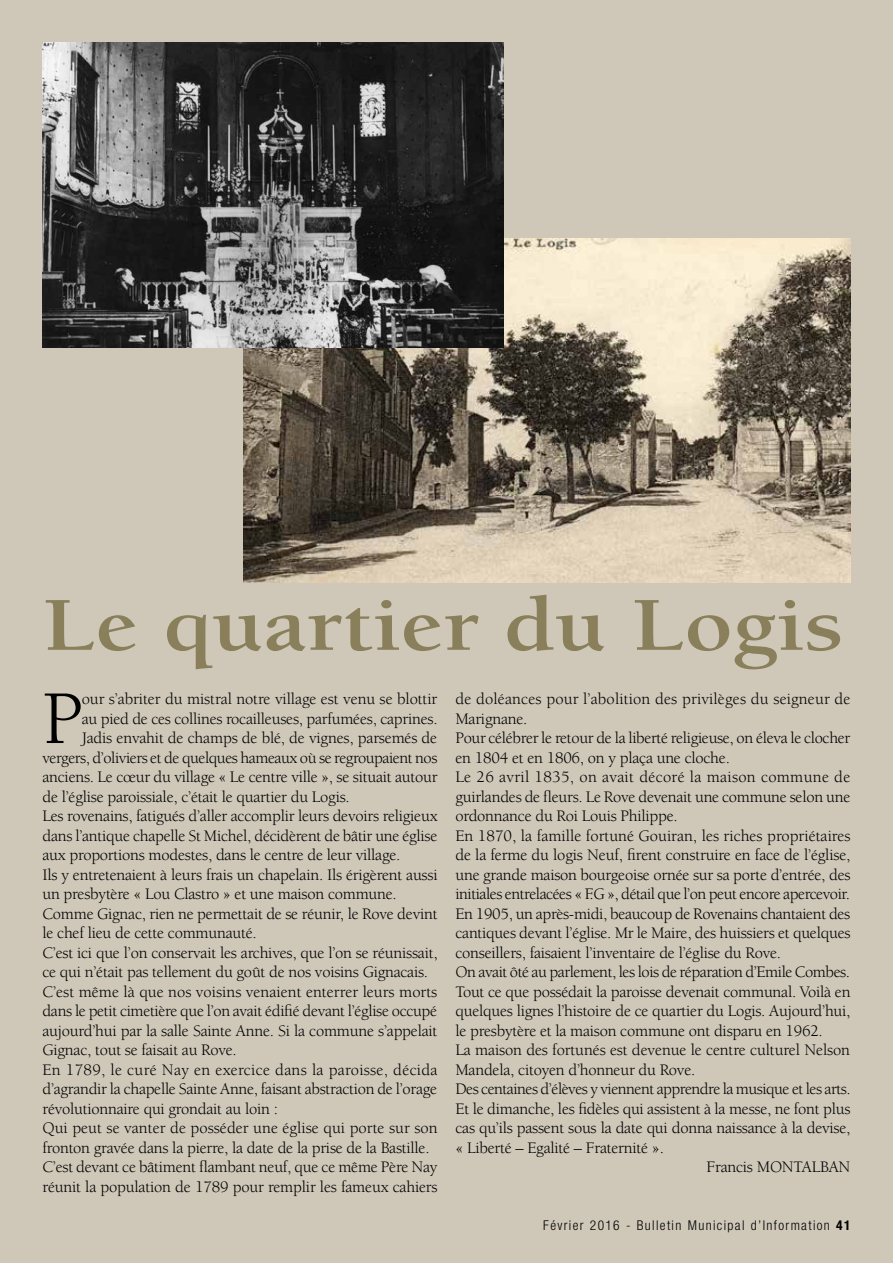
<style>
.page{position:relative;width:893px;height:1263px;background:#cfc8b9}
.page>*{position:absolute;margin:0;border:0;box-sizing:border-box;transform-origin:0 0}
.t1{font:700 78.3px "Berkeley";color:#8a7f5b;scale:1.18 1}
.t2{font:77.85px "Berkeley";color:#000}
.t3{font:16.5px "Berkeley";letter-spacing:-.015em;color:#000}
.t4{font:16.5px "Berkeley";letter-spacing:.015em;color:#000}
.t5{font:16.5px "Berkeley";letter-spacing:.005em;color:#000}
.t6{font:300 condensed 13.5px "Helvetica Neue LT Std";letter-spacing:.1em;color:#000}
.s1{font-weight:700}
</style>
<div class="page">
<img style="left:244px;top:238px;width:606px;height:344px">
<img style="left:43px;top:43px;width:461px;height:305px">
<h1 class="t1" style="left:43px;top:583px;width:680px">Le quartier du Logis</h1>
<h2 class="t2" style="left:42px;top:677px;width:42px">P</h2>
<p class="t3" style="left:82px;top:690px;width:357px">our s’abriter du mistral notre village est venu se blottir</p>
<p class="t5" style="left:455px;top:690px;width:397px">de doléances pour l’abolition des privilèges du seigneur de</p>
<p class="t3" style="left:455px;top:710px;width:74px">Marignane.</p>
<p class="t3" style="left:455px;top:729px;width:396px">Pour célébrer le retour de la liberté religieuse, on éleva le clocher</p>
<p class="t3" style="left:455px;top:749px;width:276px">en 1804 et en 1806, on y plaça une cloche.</p>
<p class="t4" style="left:455px;top:768px;width:396px">Le 26 avril 1835, on avait décoré la maison commune de</p>
<p class="t3" style="left:455px;top:788px;width:396px">guirlandes de fleurs. Le Rove devenait une commune selon une</p>
<p class="t3" style="left:455px;top:807px;width:224px">ordonnance du Roi Louis Philippe.</p>
<p class="t3" style="left:455px;top:827px;width:397px">En 1870, la famille fortuné Gouiran, les riches propriétaires</p>
<p class="t3" style="left:455px;top:846px;width:397px">de la ferme du logis Neuf, firent construire en face de l’église,</p>
<p class="t3" style="left:455px;top:866px;width:397px">une grande maison bourgeoise ornée sur sa porte d’entrée, des</p>
<p class="t3" style="left:455px;top:885px;width:396px">initiales entrelacées « F.G », détail que l’on peut encore apercevoir.</p>
<p class="t3" style="left:455px;top:905px;width:396px">En 1905, un après-midi, beaucoup de Rovenains chantaient des</p>
<p class="t3" style="left:455px;top:924px;width:397px">cantiques devant l’église. Mr le Maire, des huissiers et quelques</p>
<p class="t3" style="left:455px;top:944px;width:327px">conseillers, faisaient l’inventaire de l’église du Rove.</p>
<p class="t3" style="left:455px;top:963px;width:396px">On avait ôté au parlement, les lois de réparation d’Emile Combes.</p>
<p class="t3" style="left:455px;top:983px;width:397px">Tout ce que possédait la paroisse devenait communal. Voilà en</p>
<p class="t3" style="left:455px;top:1002px;width:397px">quelques lignes l’histoire de ce quartier du Logis. Aujourd’hui,</p>
<p class="t3" style="left:455px;top:1022px;width:369px">le presbytère et la maison commune ont disparu en 1962.</p>
<p class="t3" style="left:455px;top:1041px;width:396px">La maison des fortunés est devenue le centre culturel Nelson</p>
<p class="t3" style="left:455px;top:1061px;width:241px">Mandela, citoyen d’honneur du Rove.</p>
<p class="t3" style="left:455px;top:1080px;width:397px">Des centaines d’élèves y viennent apprendre la musique et les arts.</p>
<p class="t3" style="left:455px;top:1100px;width:397px">Et le dimanche, les fidèles qui assistent à la messe, ne font plus</p>
<p class="t3" style="left:455px;top:1119px;width:397px">cas qu’ils passent sous la date qui donna naissance à la devise,</p>
<p class="t3" style="left:455px;top:1139px;width:210px">« Liberté – Egalité – Fraternité ».</p>
<p class="t3" style="left:707px;top:1158px;width:145px">Francis MONTALBAN</p>
<p class="t3" style="left:82px;top:710px;width:357px">au pied de ces collines rocailleuses, parfumées, caprines.</p>
<p class="t3" style="left:82px;top:729px;width:357px">Jadis envahit de champs de blé, de vignes, parsemés de</p>
<p class="t3" style="left:42px;top:749px;width:396px">vergers, d’oliviers et de quelques hameaux où se regroupaient nos</p>
<p class="t3" style="left:42px;top:768px;width:397px">anciens. Le cœur du village « Le centre ville », se situait autour</p>
<p class="t3" style="left:42px;top:788px;width:309px">de l’église paroissiale, c’était le quartier du Logis.</p>
<p class="t3" style="left:42px;top:807px;width:397px">Les rovenains, fatigués d’aller accomplir leurs devoirs religieux</p>
<p class="t3" style="left:42px;top:827px;width:396px">dans l’antique chapelle St Michel, décidèrent de bâtir une église</p>
<p class="t3" style="left:42px;top:846px;width:359px">aux proportions modestes, dans le centre de leur village.</p>
<p class="t3" style="left:42px;top:866px;width:397px">Ils y entretenaient à leurs frais un chapelain. Ils érigèrent aussi</p>
<p class="t3" style="left:42px;top:885px;width:356px">un presbytère « Lou Clastro » et une maison commune.</p>
<p class="t3" style="left:42px;top:905px;width:397px">Comme Gignac, rien ne permettait de se réunir, le Rove devint</p>
<p class="t3" style="left:42px;top:924px;width:216px">le chef lieu de cette communauté.</p>
<p class="t3" style="left:42px;top:944px;width:397px">C’est ici que l’on conservait les archives, que l’on se réunissait,</p>
<p class="t3" style="left:42px;top:963px;width:387px">ce qui n’était pas tellement du goût de nos voisins Gignacais.</p>
<p class="t3" style="left:42px;top:983px;width:396px">C’est même là que nos voisins venaient enterrer leurs morts</p>
<p class="t3" style="left:42px;top:1002px;width:396px">dans le petit cimetière que l’on avait édifié devant l’église occupé</p>
<p class="t3" style="left:42px;top:1022px;width:396px">aujourd’hui par la salle Sainte Anne. Si la commune s’appelait</p>
<p class="t3" style="left:42px;top:1041px;width:196px">Gignac, tout se faisait au Rove.</p>
<p class="t4" style="left:42px;top:1061px;width:397px">En 1789, le curé Nay en exercice dans la paroisse, décida</p>
<p class="t3" style="left:42px;top:1080px;width:396px">d’agrandir la chapelle Sainte Anne, faisant abstraction de l’orage</p>
<p class="t3" style="left:42px;top:1100px;width:237px">révolutionnaire qui grondait au loin :</p>
<p class="t3" style="left:42px;top:1119px;width:397px">Qui peut se vanter de posséder une église qui porte sur son</p>
<p class="t3" style="left:42px;top:1139px;width:389px">fronton gravée dans la pierre, la date de la prise de la Bastille.</p>
<p class="t3" style="left:42px;top:1158px;width:397px">C’est devant ce bâtiment flambant neuf, que ce même Père Nay</p>
<p class="t3" style="left:42px;top:1178px;width:397px">réunit la population de 1789 pour remplir les fameux cahiers</p>
<p class="t6" style="left:543px;top:1217px;width:309px">Février 2016 - Bulletin Municipal d’Information <span class="s1">41</span></p>
</div>
